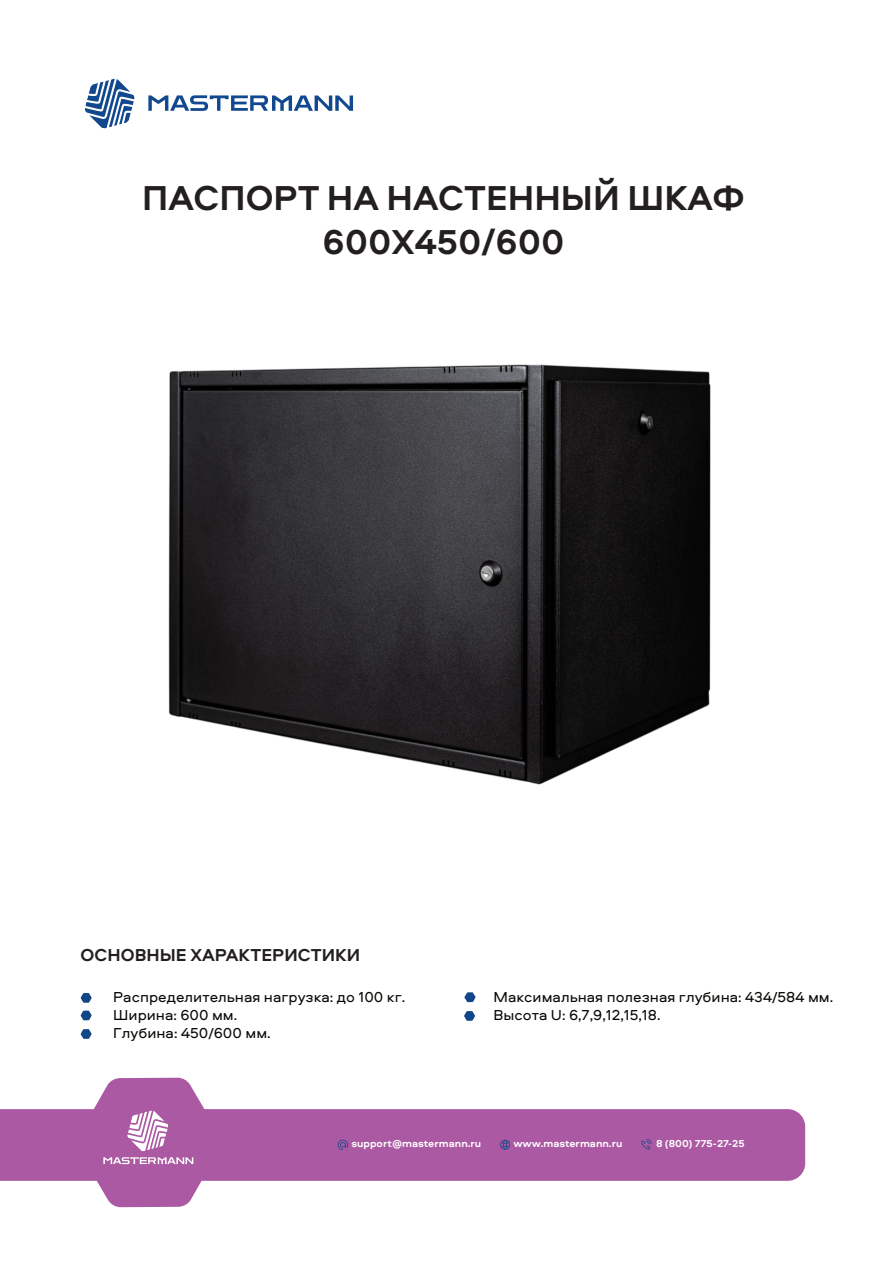
<style>
.page{position:relative;width:893px;height:1263px;background:#fff}
.page>*{position:absolute;margin:0;border:0;box-sizing:border-box;transform-origin:0 0}
.t1{font:700 36px/43.2px "Aeroport";color:#231f20;text-align:center}
.t2{font:700 18px "Aeroport";color:#231f20}
.t3{font:15px/18px "Aeroport";color:#070703}
.t4{font:700 10.5px "Aeroport";color:#fff}
</style>
<div class="page">
<svg style="left:81px;top:993px;width:11px;height:10px"></svg>
<svg style="left:81px;top:1010px;width:11px;height:10px"></svg>
<svg style="left:81px;top:1029px;width:11px;height:10px"></svg>
<svg style="left:85px;top:79px;width:50px;height:49px"></svg>
<svg style="left:148px;top:95px;width:205px;height:16px"></svg>
<div style="left:0;top:1109px;width:805px;height:72px;background:#ac59a3"></div>
<svg style="left:75px;top:1077px;width:150px;height:131px"></svg>
<svg style="left:464px;top:1011px;width:11px;height:10px"></svg>
<svg style="left:500px;top:1140px;width:10px;height:10px"></svg>
<svg style="left:337px;top:1139px;width:11px;height:11px"></svg>
<svg style="left:641px;top:1139px;width:10px;height:10px"></svg>
<svg style="left:464px;top:992px;width:12px;height:10px"></svg>
<img style="left:168px;top:364px;width:543px;height:421px">
<h1 class="t1" style="left:142px;top:175px;width:604px">ПАСПОРТ НА НАСТЕННЫЙ ШКАФ<br>600X450/600</h1>
<p class="t2" style="left:81px;top:942px;width:281px">ОСНОВНЫЕ ХАРАКТЕРИСТИКИ</p>
<p class="t3" style="left:113px;top:987px;width:293px">Распределительная нагрузка: до 100 кг.<br>Ширина: 600 мм.<br>Глубина: 450/600 мм.</p>
<p class="t3" style="left:494px;top:987px;width:341px">Максимальная полезная глубина: 434/584 мм.<br>Высота U: 6,7,9,12,15,18.</p>
<p class="t4" style="left:351px;top:1136px;width:131px">support@mastermann.ru</p>
<p class="t4" style="left:513px;top:1136px;width:111px">www.mastermann.ru</p>
<p class="t4" style="left:656px;top:1136px;width:90px">8 (800) 775-27-25</p>
</div>
